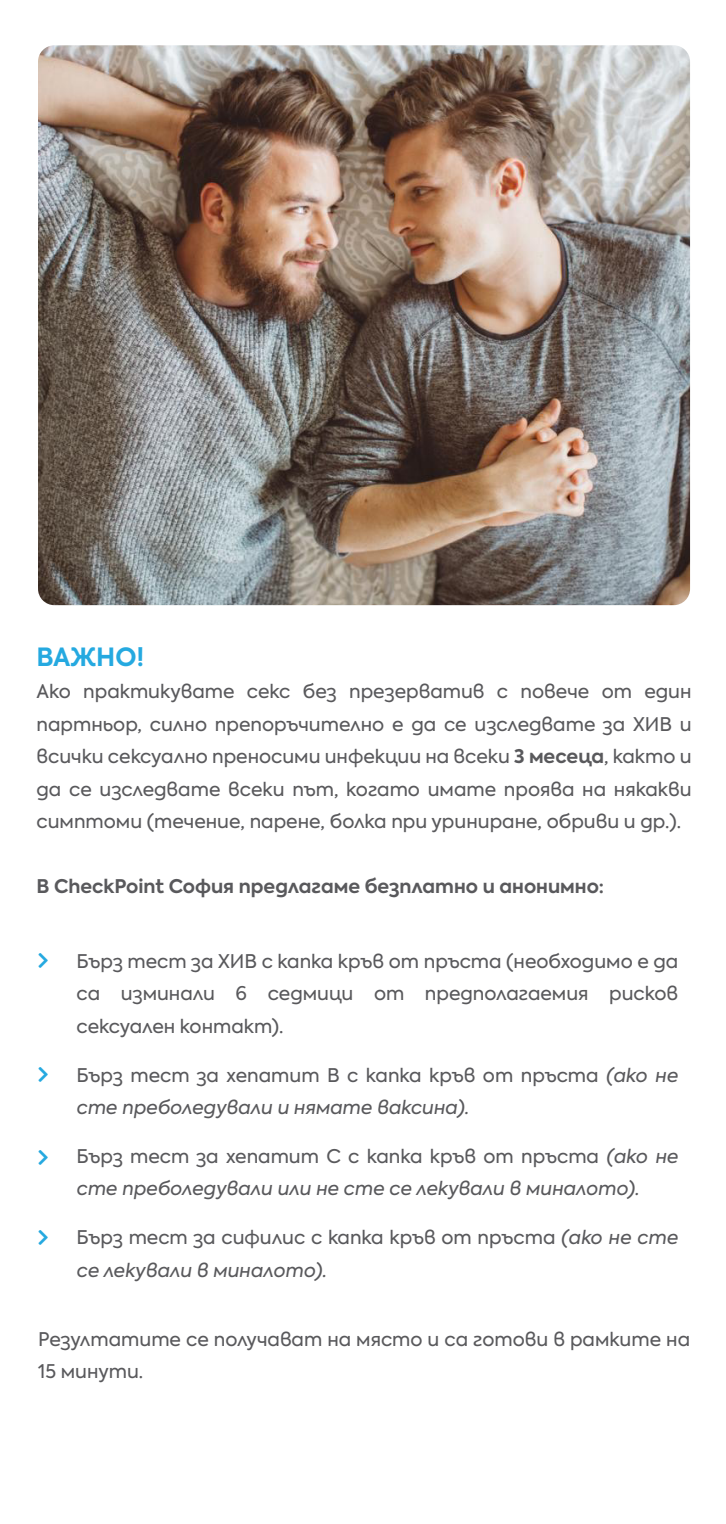
<style>
.page{position:relative;width:726px;height:1524px;background:#fff}
.page>*{position:absolute;margin:0;border:0;box-sizing:border-box;transform-origin:0 0}
.t1{font:700 25px "Axiforma";color:#25a9e0}
.t2{font:18.75px/32.5px "Axiforma";color:#59595c;text-align:justify}
.t3{font:italic 18.75px/32.5px "Axiforma";color:#59595c}
.t4{font:700 18.75px "Axiforma";color:#59595c}
.s1{font-weight:700}
.s2{font-style:normal}
.s3{font-style:italic}
</style>
<div class="page">
<img style="left:38px;top:45px;width:652px;height:560px">
<h1 class="t1" style="left:36px;top:640px;width:109px">ВАЖНО!</h1>
<p class="t2" style="left:36px;top:675px;width:657px">Ако практикувате секс без презерватив с повече от един партньор, силно препоръчително е да се изследвате за ХИВ и всички сексуално преносими инфекции на всеки <span class="s1">3 месеца</span>, както и да се изследвате всеки път, когато имате проява на някакви симптоми (течение, парене, болка при уриниране, обриви и др.).</p>
<p class="t4" style="left:36px;top:874px;width:569px">В CheckPoint София предлагаме безплатно и анонимно:</p>
<p class="t2" style="left:76px;top:945px;width:603px">Бърз тест за ХИВ с капка кръв от пръста (необходимо е да са изминали 6 седмици от предполагаемия рисков сексуален контакт).</p>
<p class="t3" style="left:76px;top:1059px;width:603px"><span class="s2">Бърз тест за хепатит В с капка кръв от пръста</span> (ако не сте преболедували и нямате ваксина).</p>
<p class="t3" style="left:76px;top:1140px;width:603px"><span class="s2">Бърз тест за хепатит С с капка кръв от пръста</span> (ако не сте преболедували или не сте се лекували в миналото).</p>
<p class="t2" style="left:76px;top:1221px;width:603px">Бърз тест за сифилис с капка кръв от пръста <span class="s3">(ако не сте се лекували в миналото).</span></p>
<p class="t2" style="left:38px;top:1324px;width:653px;line-height:31.2px">Резултатите се получават на място и са готови в рамките на<br>15 минути.</p>
</div>
